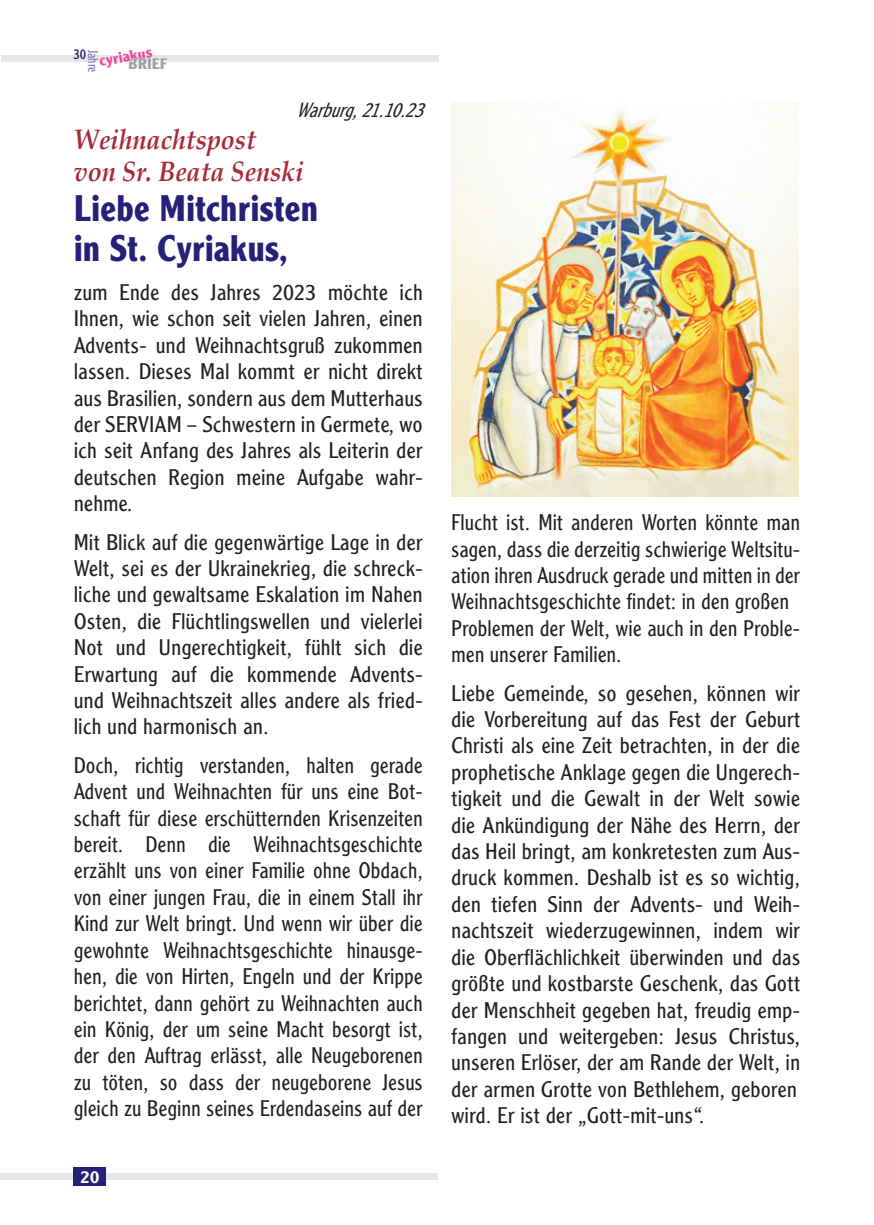
<style>
.page{position:relative;width:874px;height:1225px;background:#fff}
.page>*{position:absolute;margin:0;border:0;box-sizing:border-box;transform-origin:0 0}
.t1{font:700 36px/40px "AT Clearface Gothic";color:#252178;scale:.9 1}
.t2{font:italic 700 28px/32px "Book Antiqua";color:#a72b39;scale:.9 1}
.t3{font:300 22px/26.4px "AT Clearface Gothic";color:#231f20;text-align:justify}
.t4{font:300 22px/26.4px "AT Clearface Gothic";color:#231f20;text-align:justify;scale:.95 1}
.t5{font:italic 300 20px "AT Clearface Gothic";color:#231f20;scale:.9 1}
.t6{font:500 17.2px "AT Clearface Gothic";color:#fff}
.t7{font:700 15px "AT Clearface Gothic";color:#ed4c9c}
.t8{font:700 15px "AT Clearface Gothic";color:#9d9fa2}
.t9{font:300 14px "AT Clearface Gothic";color:#7b74ab;scale:.85 1}
.t10{font:14px "AT Clearface Gothic";color:#252178;scale:.85 1}
</style>
<div class="page">
<div style="left:1px;top:56px;width:437px;height:6px;background:#e6e7e9"></div>
<svg style="left:99px;top:55px;width:69px;height:7px"></svg>
<div style="left:0;top:1173px;width:437px;height:6px;background:#e6e7e9"></div>
<div style="left:74px;top:1167px;width:32px;height:18px;background:#252178"></div>
<img style="left:451px;top:102px;width:348px;height:394px">
<p class="t10" style="left:73px;top:45px;width:17px">30</p>
<p class="t7" style="left:97px;top:51px;width:55px;rotate:-10deg">cyriakus</p>
<p class="t9" style="left:101px;top:50px;width:28px;rotate:90deg">Jahre</p>
<p class="t8" style="left:128px;top:54px;width:41px">BRIEF</p>
<p class="t5" style="left:296px;top:98px;width:152px">Warburg,21.10.23</p>
<p class="t2" style="left:74px;top:124px;width:257px">Weihnachtspost von Sr. Beata Senski</p>
<h1 class="t1" style="left:74px;top:188px;width:273px">Liebe Mitchristen in St. Cyriakus,</h1>
<p class="t3" style="left:74px;top:279px;width:350px">zum Ende des Jahres 2023 möchte ich Ihnen, wie schon seit vielen Jahren, einen Advents- und Weihnachtsgruß zukommen lassen. Dieses Mal kommt er nicht direkt aus Brasilien, sondern aus dem Mutterhaus der SERVIAM – Schwestern in Germete, wo ich seit Anfang des Jahres als Leiterin der deutschen Region meine Aufgabe wahr&shy;nehme.</p>
<p class="t3" style="left:74px;top:528px;width:350px">Mit Blick auf die gegenwärtige Lage in der Welt, sei es der Ukrainekrieg, die schreck&shy;liche und gewaltsame Eskalation im Nahen Osten, die Flüchtlingswellen und vielerlei Not und Ungerechtigkeit, fühlt sich die Erwartung auf die kommende Advents&shy;und Weihnachtszeit alles andere als fried&shy;lich und harmonisch an.</p>
<p class="t4" style="left:74px;top:751px;width:369px">Doch, richtig verstanden, halten gerade Advent und Weihnachten für uns eine Bot&shy;schaft für diese erschütternden Krisenzeiten bereit. Denn die Weihnachtsgeschichte erzählt uns von einer Familie ohne Obdach, von einer jungen Frau, die in einem Stall ihr Kind zur Welt bringt. Und wenn wir über die gewohnte Weihnachtsgeschichte hinausge&shy;hen, die von Hirten, Engeln und der Krippe berichtet, dann gehört zu Weihnachten auch ein König, der um seine Macht besorgt ist, der den Auftrag erlässt, alle Neugeborenen zu töten, so dass der neugeborene Jesus gleich zu Beginn seines Erdendaseins auf der</p>
<p class="t6" style="left:80px;top:1165px;width:21px">20</p>
<p class="t4" style="left:451px;top:509px;width:369px;text-align:left">Flucht ist. Mit anderen Worten könnte man sagen, dass die derzeitig schwierige Weltsitu&shy;ation ihren Ausdruck gerade und mitten in der Weihnachtsgeschichte findet: in den großen Problemen der Welt, wie auch in den Proble&shy;men unserer Familien.</p>
<p class="t3" style="left:451px;top:679px;width:350px;text-align:left">Liebe Gemeinde, so gesehen, können wir die Vorbereitung auf das Fest der Geburt Christi als eine Zeit betrachten, in der die prophetische Anklage gegen die Ungerech&shy;tigkeit und die Gewalt in der Welt sowie die Ankündigung der Nähe des Herrn, der das Heil bringt, am konkretesten zum Aus&shy;druck kommen. Deshalb ist es so wichtig, den tiefen Sinn der Advents- und Weih&shy;nachtszeit wiederzugewinnen, indem wir die Oberflächlichkeit überwinden und das größte und kostbarste Geschenk, das Gott der Menschheit gegeben hat, freudig emp&shy;fangen und weitergeben: Jesus Christus, unseren Erlöser, der am Rande der Welt, in der armen Grotte von Bethlehem, geboren wird. Er ist der „Gott-mit-uns“.</p>
</div>
